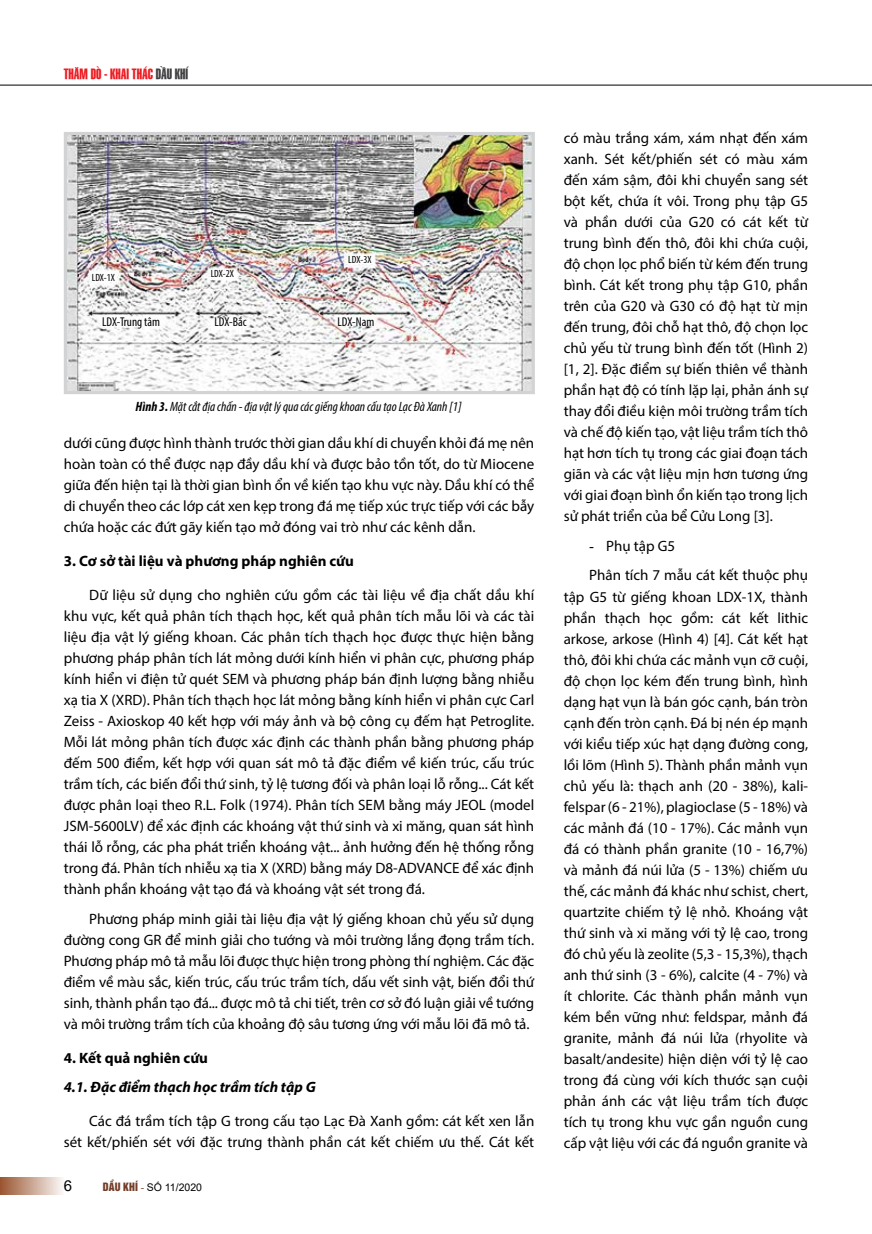
<style>
.page{position:relative;width:872px;height:1234px;background:#fff}
.page>*{position:absolute;margin:0;border:0;box-sizing:border-box;transform-origin:0 0}
.t1{font:15px/21px "Myriad Pro";color:#000;text-align:justify}
.t2{font:700 15px "Myriad Pro";color:#000}
.t3{font:italic 700 15px "Myriad Pro";color:#000}
.t4{font:15px "Arial";color:#000}
.t5{font:14.25px "SFU Swiss BT Extra Compressed";color:#ed1d24}
.t6{font:italic condensed 13.5px "Myriad Pro";color:#000}
.t7{font:condensed 12.75px "Myriad Pro";color:#000}
.t8{font:condensed 10.5px "Myriad Pro";color:#000}
.t9{font:10.5px "Arial";color:#000}
.s1{color:#414042}
.s2{font-weight:700}
.s3{font-family:"UTM Helvet Ins";color:#733c27}
.s4{font-family:"Times New Roman";color:#733c27}
.s5{font-family:"Times New Roman"}
</style>
<div class="page">
<hr style="left:0;top:85px;width:872px;height:1px;background:#000">
<div style="left:0;top:1176px;width:64px;height:17px;background:linear-gradient(to right,#9a5530,#faf7f5)"></div>
<img style="left:68px;top:136px;width:463px;height:254px">
<div style="left:64px;top:132px;width:471px;height:262px;border:3px solid #d1d3d4"></div>
<p class="t5" style="left:64px;top:62px;width:126px">THĂM DÒ - KHAI THÁC <span class="s1">DẦU KHÍ</span></p>
<p class="t8" style="left:92px;top:271px;width:25px">LDX-1X</p>
<p class="t8" style="left:211px;top:267px;width:25px">LDX-2X</p>
<p class="t8" style="left:348px;top:253px;width:25px">LDX-3X</p>
<p class="t7" style="left:102px;top:314px;width:59px">LDX-Trung tâm</p>
<p class="t7" style="left:214px;top:314px;width:34px">LDX-Bắc</p>
<p class="t7" style="left:337px;top:314px;width:38px">LDX-Nam</p>
<p class="t6" style="left:136px;top:398px;width:327px"><span class="s2">Hình 3.</span> Mặt cắt địa chấn - địa vật lý qua các giếng khoan cấu tạo Lạc Đà Xanh [1]</p>
<p class="t1" style="left:64px;top:432px;width:472px">dưới cũng được hình thành trước thời gian dầu khí di chuyển khỏi đá mẹ nên hoàn toàn có thể được nạp đầy dầu khí và được bảo tồn tốt, do từ Miocene giữa đến hiện tại là thời gian bình ổn về kiến tạo khu vực này. Dầu khí có thể di chuyển theo các lớp cát xen kẹp trong đá mẹ tiếp xúc trực tiếp với các bẫy chứa hoặc các đứt gãy kiến tạo mở đóng vai trò như các kênh dẫn.</p>
<p class="t2" style="left:64px;top:551px;width:291px">3. Cơ sở tài liệu và phương pháp nghiên cứu</p>
<p class="t1" style="left:64px;top:584px;width:472px;text-align:left;text-indent:26px">Dữ liệu sử dụng cho nghiên cứu gồm các tài liệu về địa chất dầu khí khu vực, kết quả phân tích thạch học, kết quả phân tích mẫu lõi và các tài liệu địa vật lý giếng khoan. Các phân tích thạch học được thực hiện bằng phương pháp phân tích lát mỏng dưới kính hiển vi phân cực, phương pháp kính hiển vi điện tử quét SEM và phương pháp bán định lượng bằng nhiễu xạ tia X (XRD). Phân tích thạch học lát mỏng bằng kính hiển vi phân cực Carl Zeiss - Axioskop 40 kết hợp với máy ảnh và bộ công cụ đếm hạt Petroglite.<br>Mỗi lát mỏng phân tích được xác định các thành phần bằng phương pháp đếm 500 điểm, kết hợp với quan sát mô tả đặc điểm về kiến trú c, cấu trú c trầm tích, các biến đổi thứ sinh, tỷ lệ tương đối và phân loại lỗ rỗng... Cát kết được phân loại theo R.L. Folk (1974). Phân tích SEM bằng máy JEOL (model JSM-5600LV) để xác định các khoáng vật thứ sinh và xi măng, quan sát hình thái lỗ rỗng, các pha phát triển khoáng vật... ảnh hưởng đến hệ thống rỗng trong đá. Phân tích nhiễu xạ tia X (XRD) bằng máy D8-ADVANCE để xác định thành phần khoáng vật tạo đá và khoáng vật sét trong đá.</p>
<p class="t1" style="left:64px;top:907px;width:472px;text-indent:26px">Phương pháp minh giải tài liệu địa vật lý giếng khoan chủ yếu sử dụng đường cong GR để minh giải cho tướng và môi trường lắng đọng trầm tích.<br>Phương pháp mô tả mẫu lõi được thực hiện trong phòng thí nghiệm. Các đặc điểm về màu sắc, kiến trúc, cấu trúc trầm tích, dấu vết sinh vật, biến đổi thứ sinh, thành phần tạo đá... được mô tả chi tiết, trên cơ sở đó luận giải về tướng và môi trường trầm tích của khoảng độ sâu tương ứng với mẫu lõi đã mô tả.</p>
<p class="t2" style="left:64px;top:1047px;width:145px">4. Kết quả nghiên cứu</p>
<p class="t3" style="left:64px;top:1076px;width:253px">4.1. Đặc điểm thạch học trầm tích tập G</p>
<p class="t1" style="left:64px;top:1109px;width:472px;text-align:right">Các đá trầm tích tập G trong cấu tạo Lạc Đà Xanh gồm: cát kết xen lẫn<br>sét kết/phiến sét với đặc trưng thành phần cát kết chiếm ưu thế. Cát kết</p>
<p class="t4" style="left:64px;top:1175px;width:10px">6</p>
<p class="t9" style="left:103px;top:1179px;width:101px"><span class="s3">DẦU KHÍ</span> <span class="s4">-</span> SỐ 11/2020</p>
<p class="t1" style="left:564px;top:127px;width:246px">có màu trắ ng xám, xám nhạt đến xám xanh. Sét kết/phiến sét có màu xám đến xám sậm, đôi khi chuyển sang sét bột kết, chứa ít vôi. Trong phụ tập G5 và phần dưới của G20 có cát kết từ trung bình đến thô, đôi khi chứa cuội, độ chọn lọc phổ biến từ kém đến trung bình. Cát kết trong phụ tập G10, phần trên của G20 và G30 có độ hạt từ mịn đến trung, đôi chỗ hạt thô, độ chọn lọc chủ yếu từ trung bình đến tốt (Hình 2) [1, 2]. Đặc điểm sự biến thiên về thành phần hạt độ có tính lặp lại, phản ánh sự thay đổi điều kiện môi trường trầm tích và chế độ kiến tạo, vật liệu trầm tích thô hạt hơn tích tụ trong các giai đoạ n tách giãn và các vật liệu mịn hơn tương ứng với giai đoạ n bình ổn kiến tạo trong lịch sử phát triển của bể Cửu Long [3].</p>
<p class="t1" style="left:589px;top:531px;width:220px;line-height:29.5px"><span class="s5">-</span> Phụ tập G5<br>Phân tích 7 mẫu cát kết thuộc phụ</p>
<p class="t1" style="left:564px;top:585px;width:246px">tập G5 từ giếng khoan LDX-1X, thành phần thạch học gồm: cát kết lithic arkose, arkose (Hình 4) [4]. Cát kết hạt thô, đôi khi chứa các mảnh vụn cỡ cuội, độ chọn lọc kém đến trung bình, hình dạng hạt vụn là bán góc cạnh, bán tròn cạnh đến tròn cạnh. Đá bị nén ép mạnh với kiểu tiếp xúc hạt dạ ng đường cong, lồi lõm (Hình 5). Thành phần mảnh vụn chủ yếu là: thạch anh (20 - 38%), kali&shy;felspar (6 - 21%), plagioclase (5 - 18%) và các mảnh đá (10 - 17%). Các mảnh vụn đá có thành phần granite (10 - 16,7%) và mảnh đá núi lửa (5 - 13%) chiếm ưu thế, các mảnh đá khác như schist, chert, quartzite chiếm tỷ lệ nhỏ. Khoáng vật thứ sinh và xi măng với tỷ lệ cao, trong đó chủ yếu là zeolite (5,3 - 15,3%), thạch anh thứ sinh (3 - 6%), calcite (4 - 7%) và ít chlorite. Các thành phần mảnh vụn kém bền vững như: feldspar, mảnh đá granite, mảnh đá nú i lửa (rhyolite và basalt/andesite) hiện diện với tỷ lệ cao trong đá cùng với kích thước sạ n cuội phản ánh các vật liệu trầm tích được tích tụ trong khu vực gần nguồn cung cấp vật liệu với các đá nguồn granite và</p>
</div>
